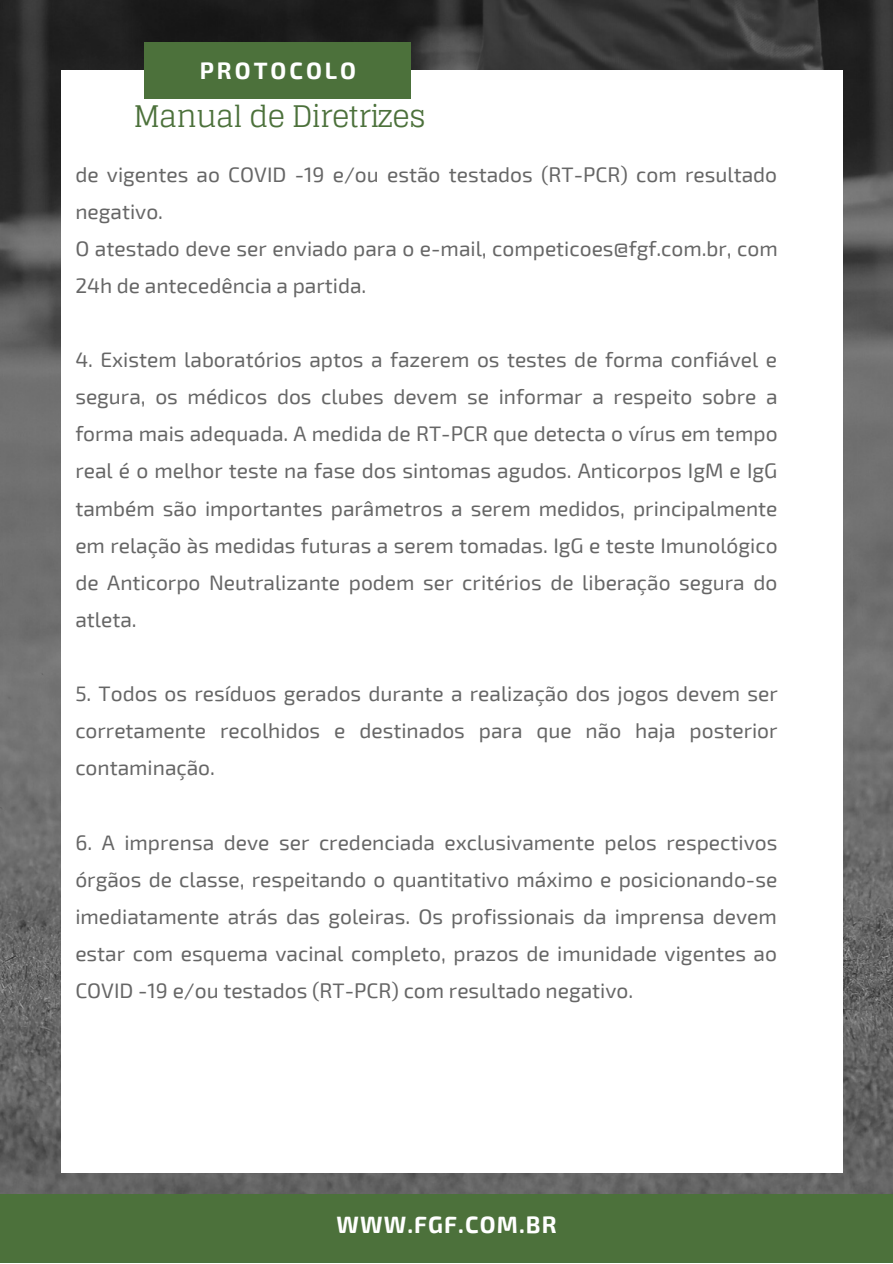
<style>
.page{position:relative;width:893px;height:1264px;background:#fff}
.page>*{position:absolute;margin:0;border:0;box-sizing:border-box;transform-origin:0 0}
.t1{font:29.7px "Glegoo";letter-spacing:-.03em;color:#4c713b}
.t2{font:700 23.1px "Exo 2";letter-spacing:.05em;color:#fff}
.t3{font:700 23.1px "Exo 2";letter-spacing:.13em;color:#fff}
.t4{font:21px/37px "Exo 2";color:#666;text-align:justify}
</style>
<div class="page">
<img style="left:0;top:0;width:892px;height:1194px">
<div style="left:61px;top:71px;width:782px;height:1101px;background:#fff"></div>
<div style="left:144px;top:42px;width:267px;height:57px;background:#4c713b"></div>
<div style="left:0;top:1194px;width:892px;height:68px;background:#4c713b"></div>
<p class="t3" style="left:200px;top:56px;width:158px">PROTOCOLO</p>
<h1 class="t1" style="left:133px;top:100px;width:294px">Manual de Diretrizes</h1>
<p class="t4" style="left:75px;top:155px;width:704px;text-align:left">de vigentes ao COVID -19 e/ou estão testados (RT-PCR) com resultado negativo.<br>O atestado deve ser enviado para o e-mail, competicoes@fgf.com.br, com 24h de antecedência a partida.</p>
<p class="t4" style="left:75px;top:340px;width:703px">4. Existem laboratórios aptos a fazerem os testes de forma confiável e segura, os médicos dos clubes devem se informar a respeito sobre a forma mais adequada. A medida de RT-PCR que detecta o vírus em tempo real é o melhor teste na fase dos sintomas agudos. Anticorpos IgM e IgG também são importantes parâmetros a serem medidos, principalmente em relação às medidas futuras a serem tomadas. IgG e teste Imunológico de Anticorpo Neutralizante podem ser critérios de liberação segura do atleta.</p>
<p class="t4" style="left:75px;top:674px;width:704px">5. Todos os resíduos gerados durante a realização dos jogos devem ser corretamente recolhidos e destinados para que não haja posterior contaminação.</p>
<p class="t4" style="left:75px;top:822px;width:703px">6. A imprensa deve ser credenciada exclusivamente pelos respectivos órgãos de classe, respeitando o quantitativo máximo e posicionando-se imediatamente atrás das goleiras. Os profissionais da imprensa devem estar com esquema vacinal completo, prazos de imunidade vigentes ao COVID -19 e/ou testados (RT-PCR) com resultado negativo.</p>
<p class="t2" style="left:336px;top:1209px;width:222px">WWW.FGF.COM.BR</p>
</div>
